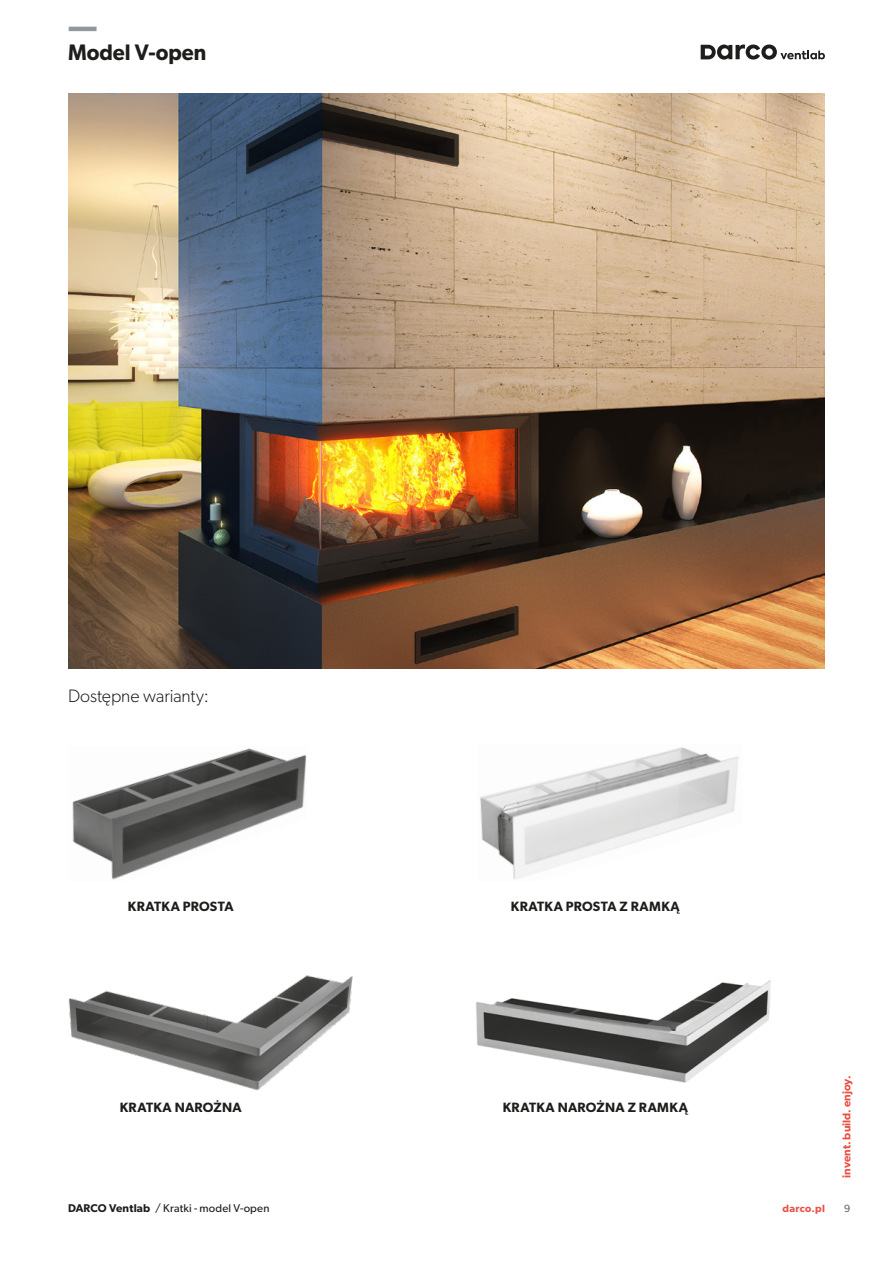
<style>
.page{position:relative;width:893px;height:1263px;background:#fff}
.page>*{position:absolute;margin:0;border:0;box-sizing:border-box;transform-origin:0 0}
.t1{font:700 27px "Gibson";color:#91989c;scale:1.08 1}
.t2{font:600 22.5px "Gibson";color:#1d1d1b;scale:.95 1}
.podstawowy_opis{font:300 18px "Gibson";letter-spacing:-.005em;color:#1d1d1b}
.podstawowy_opis-2{font:600 13.5px "Gibson";letter-spacing:.02em;color:#1d1d1b}
.t3{font:11.25px "Gibson";letter-spacing:.02em;color:#1d1d1b}
.t4{font:600 11.25px "Gibson";color:#ea5045}
.t5{font:600 10.5px "Gibson";letter-spacing:.03em;color:#ea5045}
.t6{font:10.5px "Gibson";color:#646363}
.s1{font-weight:600}
</style>
<div class="page">
<svg style="left:701px;top:45px;width:124px;height:15px"></svg>
<img style="left:68px;top:94px;width:757px;height:574px">
<img style="left:480px;top:747px;width:259px;height:132px">
<img style="left:68px;top:975px;width:285px;height:116px">
<img style="left:476px;top:980px;width:295px;height:102px">
<img style="left:72px;top:748px;width:235px;height:132px">
<p class="t1" style="left:68px;top:10px;width:29px">—</p>
<p class="t2" style="left:68px;top:38px;width:147px">Model V-open</p>
<p class="podstawowy_opis" style="left:68px;top:685px;width:142px">Dostępne warianty:</p>
<p class="podstawowy_opis-2" style="left:128px;top:898px;width:107px">KRATKA PROSTA</p>
<p class="podstawowy_opis-2" style="left:511px;top:898px;width:170px">KRATKA PROSTA Z RAMKĄ</p>
<p class="podstawowy_opis-2" style="left:120px;top:1099px;width:124px">KRATKA NAROŻNA</p>
<p class="podstawowy_opis-2" style="left:503px;top:1099px;width:187px">KRATKA NAROŻNA Z RAMKĄ</p>
<p class="t3" style="left:68px;top:1201px;width:203px"><span class="s1">DARCO Ventlab</span> / Kratki - model V-open</p>
<p class="t5" style="left:783px;top:1202px;width:44px">darco.pl</p>
<p class="t4" style="left:840px;top:1178px;width:104px;rotate:-90deg">invent. build. enjoy.</p>
<p class="t6" style="left:844px;top:1202px;width:8px">9</p>
</div>
